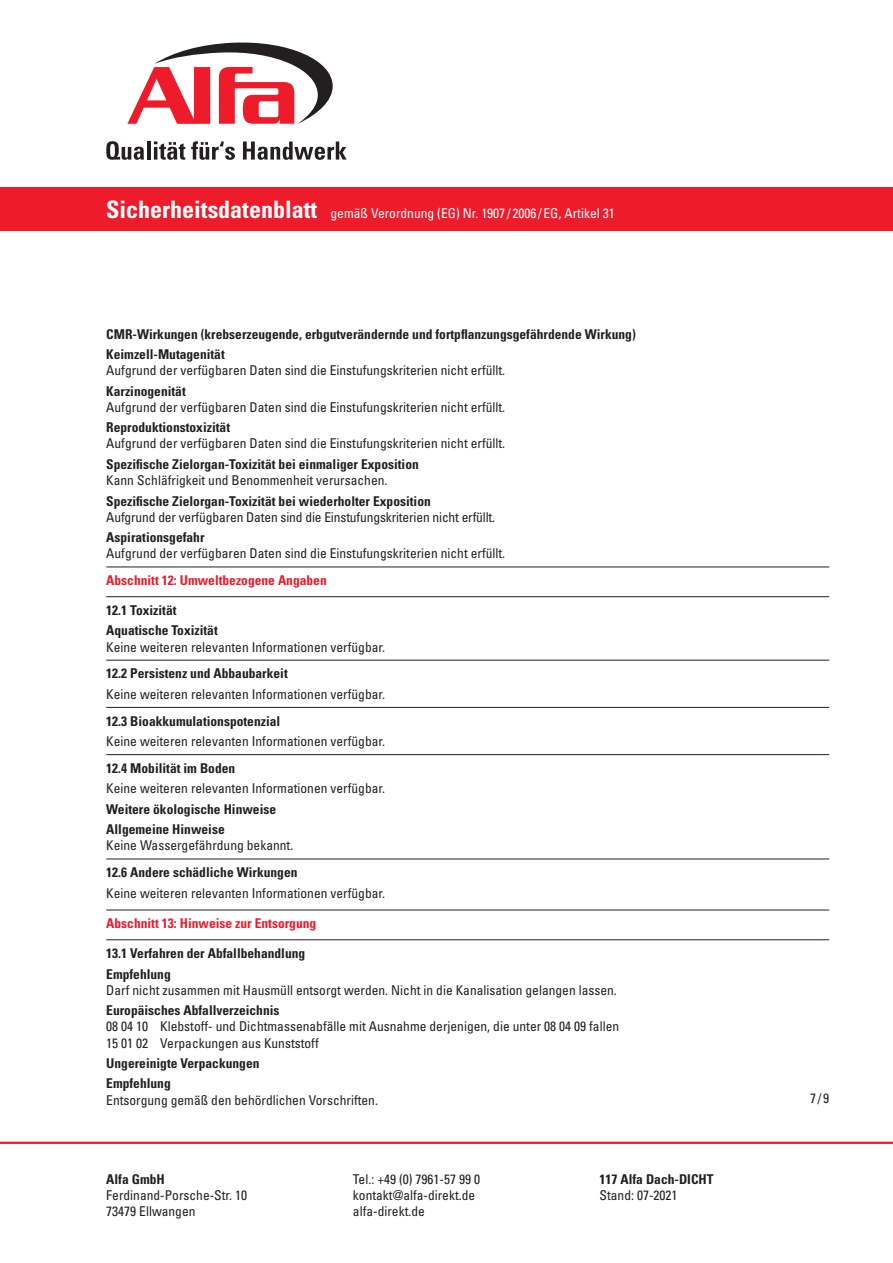
<style>
.page{position:relative;width:893px;height:1263px;background:#fff}
.page>*{position:absolute;margin:0;border:0;box-sizing:border-box;transform-origin:0 0}
.Gliederungspunkte{font:condensed 13.5px/16.2px "Univers LT Std";color:#231f20}
.Gliederungspunkte-2{font:700 condensed 13.5px "Univers LT Std";color:#231f20}
.Fließtext{font:condensed 13.5px "Univers LT Std";color:#231f20}
.Gliederungspunkte-3{font:700 condensed 13.5px "Univers LT Std";color:#ee1b2b}
.t1{font:condensed 13.5px "Univers LT Std";color:#fff}
.s1{font-weight:700;font-size:24px}
</style>
<div class="page">
<hr style="left:0;top:1142px;width:893px;height:2px;background:#ee1b2b">
<div style="left:0;top:187px;width:893px;height:44px;background:#ee1b2b"></div>
<svg style="left:106px;top:141px;width:38px;height:19px"></svg>
<hr style="left:147px;top:141px;width:3px;height:19px;background:#231f20">
<svg style="left:154px;top:141px;width:31px;height:19px"></svg>
<svg style="left:191px;top:141px;width:44px;height:19px"></svg>
<svg style="left:243px;top:141px;width:104px;height:19px"></svg>
<svg style="left:127px;top:42px;width:206px;height:82px"></svg>
<hr style="left:106px;top:567px;width:723px;height:1px;background:#231f20">
<hr style="left:106px;top:596px;width:723px;height:1px;background:#231f20">
<hr style="left:106px;top:660px;width:723px;height:1px;background:#231f20">
<hr style="left:106px;top:707px;width:723px;height:1px;background:#231f20">
<hr style="left:106px;top:754px;width:723px;height:1px;background:#231f20">
<hr style="left:106px;top:859px;width:723px;height:1px;background:#231f20">
<hr style="left:106px;top:910px;width:723px;height:1px;background:#231f20">
<hr style="left:106px;top:939px;width:723px;height:1px;background:#231f20">
<p class="t1" style="left:106px;top:205px;width:510px"><span class="s1">Sicherheitsdatenblatt</span> gemäß Verordnung (EG) Nr. 1907 / 2006 /EG, Artikel 31</p>
<p class="Gliederungspunkte-2" style="left:106px;top:325px;width:531px">CMR-Wirkungen (krebserzeugende, erbgutverändernde und fortpflanzungsgefährdende Wirkung)</p>
<p class="Gliederungspunkte-2" style="left:106px;top:346px;width:120px">Keimzell-Mutagenität</p>
<p class="Fließtext" style="left:106px;top:362px;width:400px">Aufgrund der verfügbaren Daten sind die Einstufungskriterien nicht erfüllt.</p>
<p class="Gliederungspunkte-2" style="left:106px;top:382px;width:81px">Karzinogenität</p>
<p class="Gliederungspunkte" style="left:106px;top:399px;width:400px">Aufgrund der verfügbaren Daten sind die Einstufungskriterien nicht erfüllt.</p>
<p class="Gliederungspunkte-2" style="left:106px;top:419px;width:125px">Reproduktionstoxizität</p>
<p class="Gliederungspunkte" style="left:106px;top:435px;width:400px">Aufgrund der verfügbaren Daten sind die Einstufungskriterien nicht erfüllt.</p>
<p class="Gliederungspunkte-2" style="left:106px;top:456px;width:314px">Spezifische Zielorgan-Toxizität bei einmaliger Exposition</p>
<p class="Gliederungspunkte" style="left:106px;top:472px;width:283px">Kann Schläfrigkeit und Benommenheit verursachen.</p>
<p class="Gliederungspunkte-2" style="left:106px;top:492px;width:326px">Spezifische Zielorgan-Toxizität bei wiederholter Exposition</p>
<p class="Gliederungspunkte" style="left:106px;top:509px;width:390px">Aufgrund der verfügbaren Daten sind die Einstufungskriterien nicht erfüllt.</p>
<p class="Gliederungspunkte-2" style="left:106px;top:529px;width:100px">Aspirationsgefahr</p>
<p class="Gliederungspunkte" style="left:106px;top:545px;width:400px">Aufgrund der verfügbaren Daten sind die Einstufungskriterien nicht erfüllt.</p>
<p class="Gliederungspunkte-3" style="left:106px;top:572px;width:222px">Abschnitt 12: Umweltbezogene Angaben</p>
<p class="Gliederungspunkte-2" style="left:106px;top:602px;width:72px">12.1 Toxizität</p>
<p class="Gliederungspunkte-2" style="left:106px;top:622px;width:113px">Aquatische Toxizität</p>
<p class="Gliederungspunkte" style="left:106px;top:638px;width:280px">Keine weiteren relevanten Informationen verfügbar.</p>
<p class="Gliederungspunkte-2" style="left:106px;top:665px;width:183px">12.2 Persistenz und Abbaubarkeit</p>
<p class="Gliederungspunkte" style="left:106px;top:686px;width:280px">Keine weiteren relevanten Informationen verfügbar.</p>
<p class="Gliederungspunkte-2" style="left:106px;top:713px;width:175px">12.3 Bioakkumulationspotenzial</p>
<p class="Gliederungspunkte" style="left:106px;top:733px;width:280px">Keine weiteren relevanten Informationen verfügbar.</p>
<p class="Gliederungspunkte-2" style="left:106px;top:760px;width:130px">12.4 Mobilität im Boden</p>
<p class="Gliederungspunkte" style="left:106px;top:780px;width:280px">Keine weiteren relevanten Informationen verfügbar.</p>
<p class="Gliederungspunkte-2" style="left:106px;top:801px;width:171px">Weitere ökologische Hinweise</p>
<p class="Gliederungspunkte-2" style="left:106px;top:821px;width:120px">Allgemeine Hinweise</p>
<p class="Fließtext" style="left:106px;top:837px;width:189px">Keine Wassergefährdung bekannt.</p>
<p class="Gliederungspunkte-2" style="left:106px;top:864px;width:193px">12.6 Andere schädliche Wirkungen</p>
<p class="Gliederungspunkte" style="left:106px;top:885px;width:280px">Keine weiteren relevanten Informationen verfügbar.</p>
<p class="Gliederungspunkte-3" style="left:106px;top:915px;width:211px">Abschnitt 13: Hinweise zur Entsorgung</p>
<p class="Gliederungspunkte-2" style="left:106px;top:945px;width:200px">13.1 Verfahren der Abfallbehandlung</p>
<p class="Gliederungspunkte-2" style="left:106px;top:965px;width:66px">Empfehlung</p>
<p class="Gliederungspunkte" style="left:106px;top:982px;width:512px">Darf nicht zusammen mit Hausmüll entsorgt werden. Nicht in die Kanalisation gelangen lassen.</p>
<p class="Gliederungspunkte-2" style="left:106px;top:1002px;width:175px">Europäisches Abfallverzeichnis</p>
<p class="Gliederungspunkte" style="left:106px;top:1018px;width:514px">08 04 10 Klebstoff- und Dichtmassenabfälle mit Ausnahme derjenigen, die unter 08 04 09 fallen<br>15 01 02 Verpackungen aus Kunststoff</p>
<p class="Gliederungspunkte-2" style="left:106px;top:1055px;width:155px">Ungereinigte Verpackungen</p>
<p class="Gliederungspunkte-2" style="left:106px;top:1075px;width:66px">Empfehlung</p>
<p class="Gliederungspunkte" style="left:106px;top:1091px;width:273px">Entsorgung gemäß den behördlichen Vorschriften.</p>
<p class="Gliederungspunkte-2" style="left:106px;top:1171px;width:60px">Alfa GmbH</p>
<p class="Gliederungspunkte" style="left:106px;top:1187px;width:142px">Ferdinand-Porsche-Str. 10<br>73479 Ellwangen</p>
<p class="Gliederungspunkte" style="left:353px;top:1171px;width:129px">Tel.: +49 (0) 7961-57 99 0 kontakt@alfa-direkt.de alfa-direkt.de</p>
<p class="Gliederungspunkte-2" style="left:600px;top:1171px;width:115px">117 Alfa Dach-DICHT</p>
<p class="Gliederungspunkte" style="left:600px;top:1187px;width:79px">Stand: 07-2021</p>
<p class="Gliederungspunkte" style="left:810px;top:1090px;width:21px">7/9</p>
</div>
